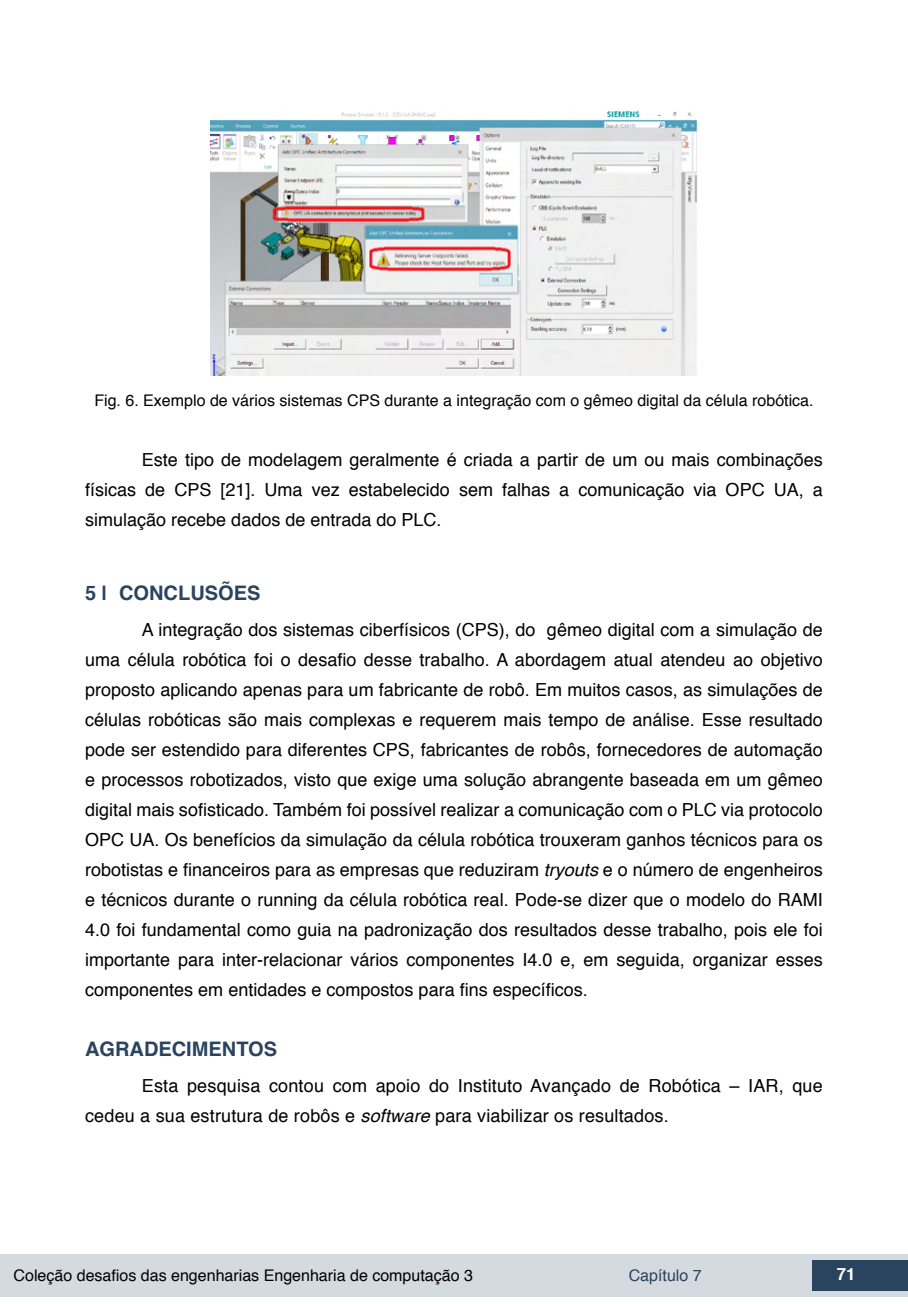
<style>
.page{position:relative;width:908px;height:1304px;background:#fff}
.page>*{position:absolute;margin:0;border:0;box-sizing:border-box;transform-origin:0 0}
.TITULOS{font:700 20px "Helvetica";color:#2a435e}
.txt{font:18px/30px "Helvetica";letter-spacing:.01em;color:#000;text-align:justify}
.t1{font:700 16.8px "Helvetica";color:#fff}
.imagens_graf_tab{font:16px "Helvetica";color:#000}
.t2{font:16px "Helvetica";color:#2a435e}
.s1{font-style:italic}
</style>
<div class="page">
<div style="left:0;top:1254px;width:906px;height:43px;background:#d4dadf"></div>
<div style="left:812px;top:1261px;width:95px;height:30px;background:#2a435e"></div>
<img style="left:210px;top:111px;width:487px;height:265px">
<p class="imagens_graf_tab" style="left:94px;top:388px;width:720px">Fig. 6. Exemplo de vários sistemas CPS durante a integração com o gêmeo digital da célula robótica.</p>
<p class="txt" style="left:85px;top:446px;width:739px;text-indent:57px">Este tipo de modelagem geralmente é criada a partir de um ou mais combinações físicas de CPS [21]. Uma vez estabelecido sem falhas a comunicação via OPC UA, a simulação recebe dados de entrada do PLC.</p>
<p class="TITULOS" style="left:85px;top:577px;width:177px">5 | CONCLUSÕES</p>
<p class="txt" style="left:85px;top:615px;width:739px;text-indent:57px">A integração dos sistemas ciberfísicos (CPS), do gêmeo digital com a simulação de uma célula robótica foi o desafio desse trabalho. A abordagem atual atendeu ao objetivo proposto aplicando apenas para um fabricante de robô. Em muitos casos, as simulações de células robóticas são mais complexas e requerem mais tempo de análise. Esse resultado pode ser estendido para diferentes CPS, fabricantes de robôs, fornecedores de automação e processos robotizados, visto que exige uma solução abrangente baseada em um gêmeo digital mais sofisticado. Também foi possível realizar a comunicação com o PLC via protocolo OPC UA. Os benefícios da simulação da célula robótica trouxeram ganhos técnicos para os robotistas e financeiros para as empresas que reduziram <span class="s1">tryouts</span> e o número de engenheiros e técnicos durante o running da célula robótica real. Pode-se dizer que o modelo do RAMI 4.0 foi fundamental como guia na padronização dos resultados desse trabalho, pois ele foi importante para inter-relacionar vários componentes I4.0 e, em seguida, organizar esses componentes em entidades e compostos para fins específicos.</p>
<p class="TITULOS" style="left:85px;top:1033px;width:193px">AGRADECIMENTOS</p>
<p class="txt" style="left:85px;top:1071px;width:738px;text-indent:57px">Esta pesquisa contou com apoio do Instituto Avançado de Robótica – IAR, que cedeu a sua estrutura de robôs e <span class="s1">software</span> para viabilizar os resultados.</p>
<p class="imagens_graf_tab" style="left:14px;top:1263px;width:460px">Coleção desafios das engenharias Engenharia de computação 3</p>
<p class="t2" style="left:628px;top:1263px;width:74px">Capítulo 7</p>
<p class="t1" style="left:836px;top:1261px;width:20px">71</p>
</div>
